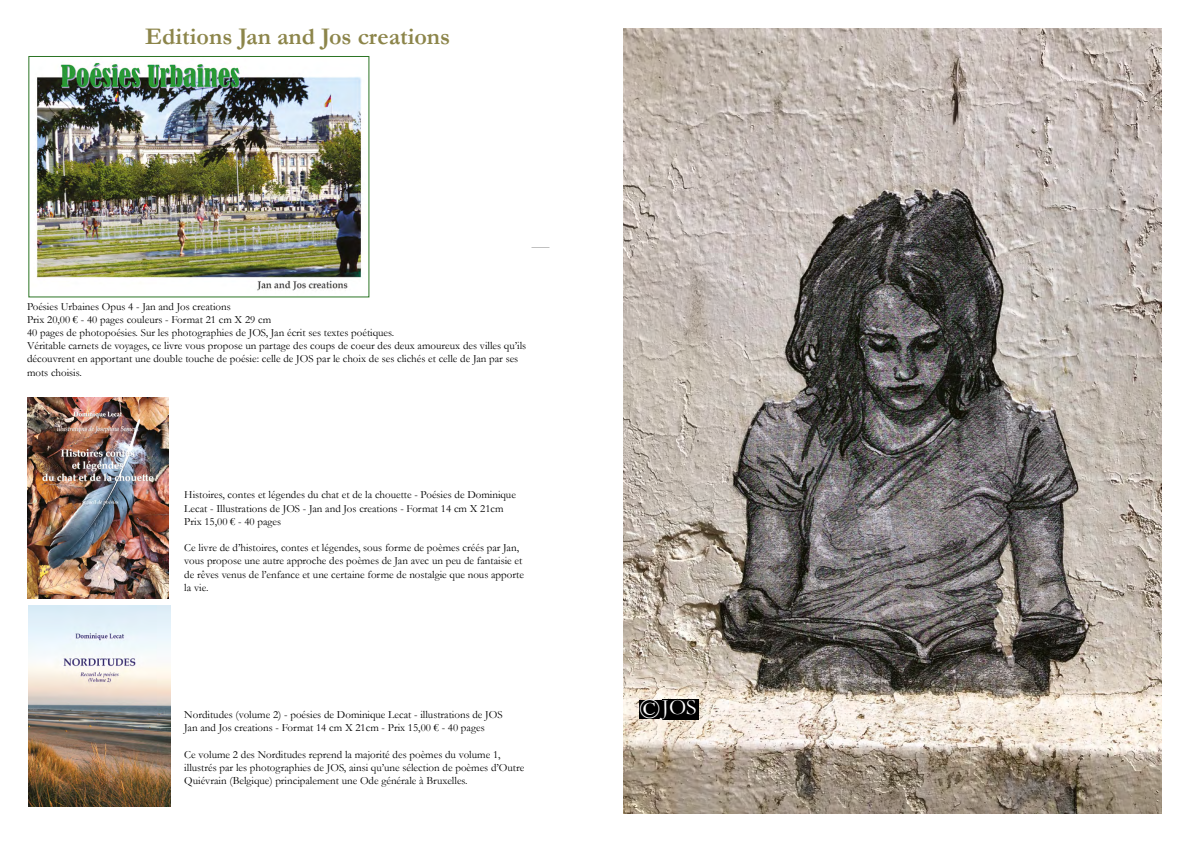
<style>
.page{position:relative;width:1191px;height:842px;background:#fff}
.page>*{position:absolute;margin:0;border:0;box-sizing:border-box;transform-origin:0 0}
.t1{font:700 24px "Garamond";color:#8c854a}
.t2{font:22px "Garamond";color:#fff}
.t3{font:11px/13.2px "Garamond";color:#000}
.s1{font-size:28px}
</style>
<div class="page">
<img style="left:35px;top:62px;width:327px;height:229px">
<img style="left:27px;top:397px;width:142px;height:202px">
<img style="left:29px;top:605px;width:142px;height:202px">
<img style="left:624px;top:28px;width:537px;height:786px">
<div style="left:639px;top:700px;width:36px;height:18px;background:#000"></div>
<div style="left:662px;top:699px;width:36px;height:21px;background:#000"></div>
<h1 class="t1" style="left:145px;top:20px;width:306px">Editions Jan and Jos creations</h1>
<p class="t3" style="left:27px;top:299px;width:501px">Poésies Urbaines Opus 4 - Jan and Jos creations<br>Prix 20,00 € - 40 pages couleurs - Format 21 cm X 29 cm<br>40 pages de photopoésies. Sur les photographies de JOS, Jan écrit ses textes poétiques.<br>Véritable carnets de voyages, ce livre vous propose un partage des coups de coeur des deux amoureux des villes qu’ils découvrent en apportant une double touche de poésie: celle de JOS par le choix de ses clichés et celle de Jan par ses mots choisis.</p>
<p class="t3" style="left:184px;top:488px;width:333px">Histoires, contes et légendes du chat et de la chouette - Poésies de Dominique<br>Lecat - Illustrations de JOS - Jan and Jos creations - Format 14 cm X 21cm<br>Prix 15,00 € - 40 pages</p>
<p class="t3" style="left:184px;top:541px;width:341px">Ce livre de d’histoires, contes et légendes, sous forme de poèmes créés par Jan, vous propose une autre approche des poèmes de Jan avec un peu de fantaisie et de rêves venus de l’enfance et une certaine forme de nostalgie que nous apporte la vie.</p>
<p class="t3" style="left:184px;top:708px;width:320px">Norditudes (volume 2) - poésies de Dominique Lecat - illustrations de JOS<br>Jan and Jos creations - Format 14 cm X 21cm - Prix 15,00 € - 40 pages</p>
<p class="t3" style="left:184px;top:747px;width:341px">Ce volume 2 des Norditudes reprend la majorité des poèmes du volume 1, illustrés par les photographies de JOS, ainsi qu’une sélection de poèmes d’Outre<br>Quiévrain (Belgique) principalement une Ode générale à Bruxelles.</p>
<h2 class="t2" style="left:639px;top:692px;width:59px"><span class="s1">©</span>JOS</h2>
</div>
